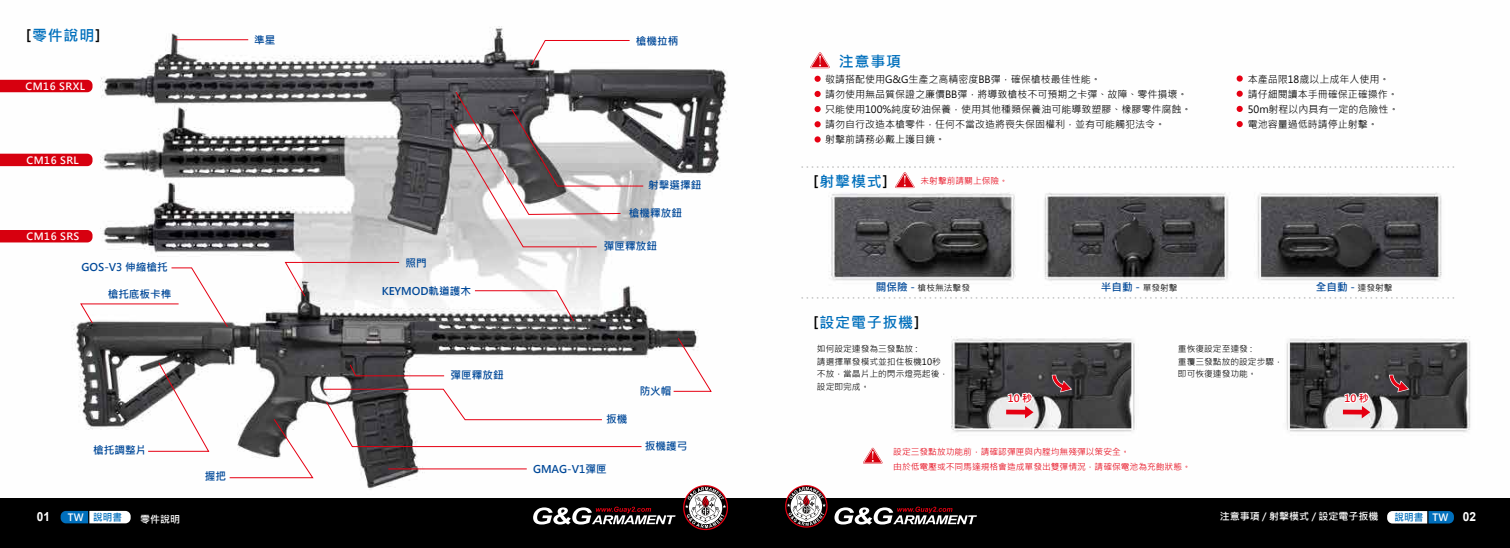
<style>
.page{position:relative;width:1510px;height:548px;background:#fff}
.page>*{position:absolute;margin:0;border:0;box-sizing:border-box;transform-origin:0 0}
.t1{font:700 15px "Microsoft Jheng Hei";letter-spacing:.05em;color:#006fbc}
.t2{font:700 12.5px "Arial";color:#fff;scale:.95 1}
.t3{font:700 10.62px "Microsoft Jheng Hei";color:#004898}
.t4{font:700 10.12px "Microsoft Jheng Hei";letter-spacing:.01em;color:#006fbc;scale:.95 1}
.t5{font:10px/15px "Microsoft Jheng Hei";color:#000}
.t6{font:700 10px "Microsoft Jheng Hei";letter-spacing:.05em;color:#fff}
.t7{font:700 10px "Microsoft Jheng Hei";color:#fff}
.t8{font:700 10px "Microsoft Jheng Hei";color:#e60012}
.t9{font:8.75px/12.5px "Microsoft Jheng Hei";color:#000}
.t10{font:8.75px "Microsoft Jheng Hei";color:#e60012}
.s1{font-family:"DIN Pro";font-weight:500;color:#000}
.s2{font-weight:700;font-size:10.62px;color:#004898}
.s3{font-weight:400;font-size:8.75px;color:#000}
.s4{color:#fff}
.s5{font-family:"Arial";font-size:12.5px;color:#fff}
</style>
<div class="page">
<img style="left:0;top:26px;width:1471px;height:464px">
<div style="left:0;top:498px;width:1509px;height:49px;background:#000"></div>
<svg style="left:683px;top:485px;width:45px;height:45px"></svg>
<svg style="left:785px;top:485px;width:42px;height:42px"></svg>
<svg style="left:834px;top:506px;width:143px;height:18px"></svg>
<svg style="left:533px;top:506px;width:142px;height:18px"></svg>
<svg style="left:61px;top:510px;width:70px;height:13px"></svg>
<svg style="left:1387px;top:511px;width:66px;height:12px"></svg>
<svg style="left:0;top:230px;width:92px;height:12px"></svg>
<svg style="left:0;top:154px;width:92px;height:12px"></svg>
<svg style="left:0;top:80px;width:92px;height:12px"></svg>
<hr style="left:388px;top:468px;width:139px;height:1px;background:#e60012">
<hr style="left:175px;top:39px;width:73px;height:1px;background:#e60012">
<svg style="left:322px;top:388px;width:320px;height:59px"></svg>
<svg style="left:349px;top:363px;width:96px;height:13px"></svg>
<svg style="left:672px;top:337px;width:40px;height:55px"></svg>
<svg style="left:147px;top:361px;width:63px;height:91px"></svg>
<svg style="left:229px;top:418px;width:85px;height:60px"></svg>
<svg style="left:449px;top:91px;width:195px;height:156px"></svg>
<svg style="left:284px;top:261px;width:116px;height:36px"></svg>
<svg style="left:474px;top:290px;width:101px;height:32px"></svg>
<svg style="left:530px;top:40px;width:100px;height:26px"></svg>
<svg style="left:79px;top:267px;width:150px;height:61px"></svg>
<svg style="left:802px;top:297px;width:654px;height:2px"></svg>
<svg style="left:802px;top:166px;width:654px;height:22px"></svg>
<svg style="left:810px;top:52px;width:20px;height:16px"></svg>
<svg style="left:814px;top:76px;width:6px;height:6px"></svg>
<svg style="left:814px;top:91px;width:6px;height:6px"></svg>
<svg style="left:814px;top:106px;width:6px;height:6px"></svg>
<svg style="left:814px;top:136px;width:6px;height:6px"></svg>
<svg style="left:814px;top:121px;width:6px;height:6px"></svg>
<div style="left:1236px;top:75px;width:6px;height:7px;background:#e60012;border-radius:50%"></div>
<svg style="left:1236px;top:91px;width:6px;height:6px"></svg>
<svg style="left:1236px;top:106px;width:6px;height:6px"></svg>
<svg style="left:1236px;top:121px;width:6px;height:6px"></svg>
<svg style="left:863px;top:447px;width:19px;height:16px"></svg>
<svg style="left:1006px;top:389px;width:28px;height:29px"></svg>
<svg style="left:1342px;top:389px;width:28px;height:29px"></svg>
<svg style="left:1051px;top:374px;width:22px;height:19px"></svg>
<svg style="left:1388px;top:374px;width:22px;height:19px"></svg>
<h1 class="t1" style="left:26px;top:26px;width:76px"><span class="s1">[</span>零件說明<span class="s1">]</span></h1>
<p class="t6" style="left:26px;top:80px;width:61px">CM16 SRXL</p>
<p class="t6" style="left:27px;top:154px;width:54px">CM16 SRL</p>
<p class="t6" style="left:27px;top:230px;width:54px">CM16 SRS</p>
<p class="t3" style="left:81px;top:261px;width:88px">GOS-V3 伸縮槍托</p>
<p class="t3" style="left:108px;top:288px;width:65px">槍托底板卡榫</p>
<p class="t3" style="left:254px;top:34px;width:23px">準星</p>
<p class="t3" style="left:405px;top:256px;width:23px">照門</p>
<p class="t3" style="left:382px;top:284px;width:91px">KEYMOD軌道護木</p>
<p class="t3" style="left:450px;top:368px;width:55px">彈匣釋放鈕</p>
<p class="t3" style="left:636px;top:34px;width:44px">槍機拉柄</p>
<p class="t3" style="left:648px;top:179px;width:55px">射擊選擇鈕</p>
<p class="t3" style="left:629px;top:206px;width:55px">槍機釋放鈕</p>
<p class="t3" style="left:604px;top:239px;width:55px">彈匣釋放鈕</p>
<p class="t3" style="left:606px;top:412px;width:23px">扳機</p>
<p class="t3" style="left:639px;top:384px;width:33px">防火帽</p>
<p class="t3" style="left:93px;top:443px;width:55px">槍托調整片</p>
<p class="t3" style="left:645px;top:439px;width:44px">扳機護弓</p>
<p class="t3" style="left:205px;top:469px;width:23px">握把</p>
<p class="t3" style="left:533px;top:461px;width:75px">GMAG-V1彈匣</p>
<h1 class="t1" style="left:839px;top:52px;width:64px">注意事項</h1>
<p class="t5" style="left:825px;top:72px;width:368px">敬請搭配使用G&amp;G生產之高精密度BB彈，確保槍枝最佳性能。<br>請勿使用無品質保證之廉價BB彈，將導致槍枝不可預期之卡彈、故障、零件損壞。只能使用100%純度矽油保養，使用其他種類保養油可能導致塑膠、橡膠零件腐蝕。請勿自行改造本槍零件，任何不當改造將喪失保固權利，並有可能觸犯法令。<br>射擊前請務必戴上護目鏡。</p>
<p class="t5" style="left:1247px;top:72px;width:152px">本產品限18歲以上成年人使用。請仔細閱讀本手冊確保正確操作。<br>50m射程以內具有一定的危險性。電池容量過低時請停止射擊。</p>
<h1 class="t1" style="left:813px;top:172px;width:76px"><span class="s1">[</span>射擊模式<span class="s1">]</span></h1>
<p class="t10" style="left:920px;top:175px;width:89px">未射擊前請關上保險。</p>
<p class="t9" style="left:876px;top:282px;width:96px"><span class="s2">關保險 -</span> 槍枝無法擊發</p>
<p class="t3" style="left:1100px;top:281px;width:78px">半自動 - <span class="s3">單發射擊</span></p>
<p class="t3" style="left:1315px;top:281px;width:78px">全自動 - <span class="s3">連發射擊</span></p>
<h1 class="t1" style="left:813px;top:313px;width:107px"><span class="s1">[</span>設定電子扳機<span class="s1">]</span></h1>
<p class="t9" style="left:817px;top:343px;width:133px">如何設定連發為三發點放 :<br>請選擇單發模式並扣住板機10秒不放，當晶片上的閃示燈亮起後，設定即完成。</p>
<p class="t9" style="left:1178px;top:343px;width:106px">重恢復設定至連發 :<br>重覆三發點放的設定步驟，即可恢復連發功能。</p>
<p class="t8" style="left:1007px;top:392px;width:26px">10 秒</p>
<p class="t8" style="left:1344px;top:392px;width:26px">10 秒</p>
<p class="t10" style="left:893px;top:446px;width:238px">設定三發點放功能前，請確認彈匣與內膛均無殘彈以策安全。</p>
<p class="t10" style="left:893px;top:461px;width:299px">由於低電壓或不同馬達規格會造成單發出雙彈情況，請確保電池為充飽狀態。</p>
<p class="t2" style="left:37px;top:507px;width:16px">01</p>
<p class="t4" style="left:68px;top:510px;width:58px"><span class="s4">TW</span> 說明書</p>
<p class="t6" style="left:140px;top:512px;width:42px">零件說明</p>
<p class="t7" style="left:1219px;top:509px;width:160px">注意事項 / 射擊模式 / 設定電子扳機</p>
<p class="t4" style="left:1394px;top:510px;width:87px">說明書 <span class="s4">TW</span> <span class="s5">02</span></p>
</div>
